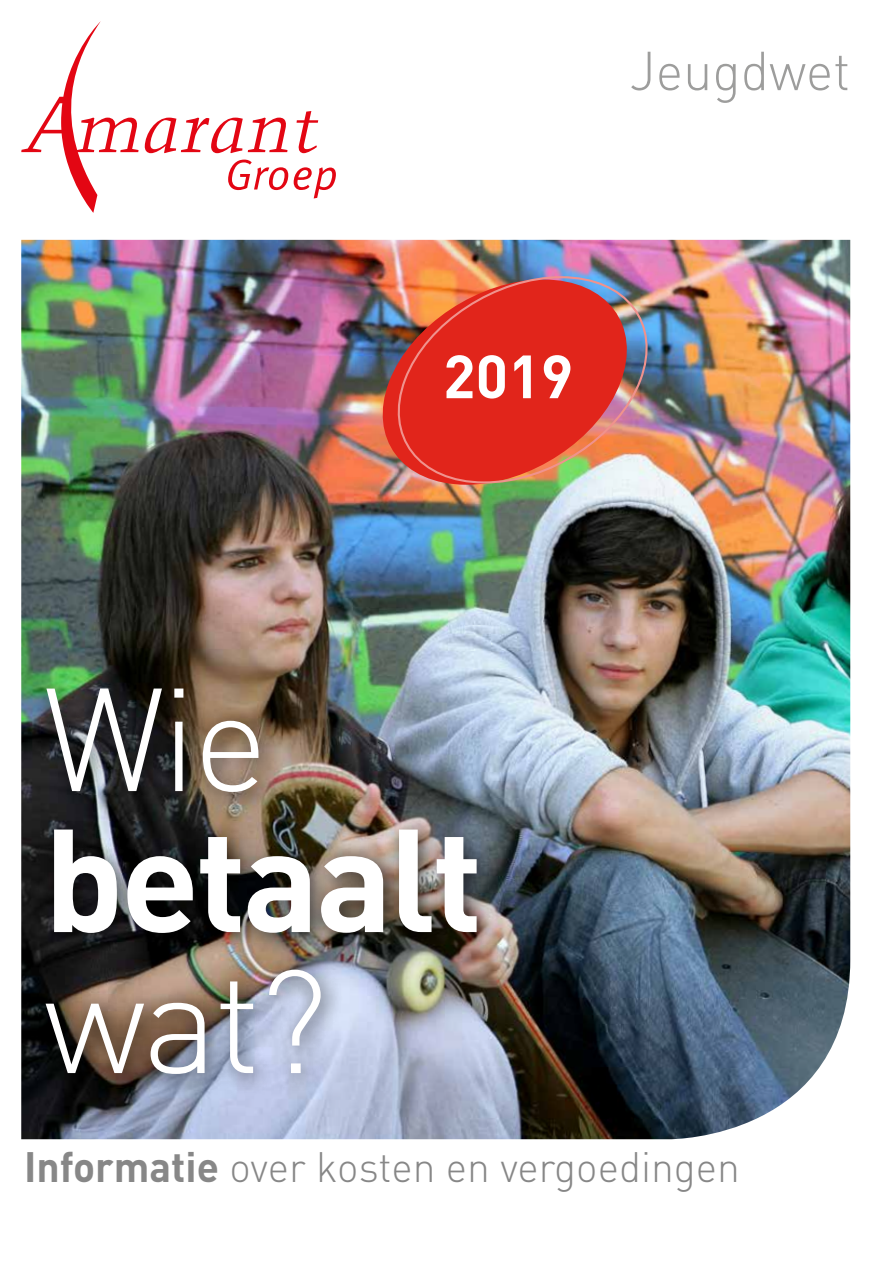
<style>
.page{position:relative;width:893px;height:1263px;background:#fff}
.page>*{position:absolute;margin:0;border:0;box-sizing:border-box;transform-origin:0 0}
.t1{font:300 144px "DIN Pro";letter-spacing:-.025em;color:#fff}
.t2{font:700 144px "DIN Pro";letter-spacing:-.025em;color:#fff}
.t3{font:700 60px "DIN Pro";color:#fff}
.t4{font:300 54px "DIN Pro";color:#9d9d9c}
.t5{font:300 42px "DIN Pro";color:#878787}
.s1{font-weight:700}
</style>
<div class="page">
<img style="left:21px;top:240px;width:829px;height:899px">
<div style="left:32px;top:674px;width:468px;height:423px;background:#000;opacity:.75"></div>
<svg style="left:297px;top:111px;width:21px;height:42px"></svg>
<svg style="left:145px;top:118px;width:142px;height:35px"></svg>
<svg style="left:228px;top:160px;width:60px;height:30px"></svg>
<svg style="left:294px;top:167px;width:42px;height:31px"></svg>
<svg style="left:21px;top:21px;width:118px;height:192px"></svg>
<img style="left:383px;top:276px;width:264px;height:209px">
<p class="t4" style="left:630px;top:34px;width:222px">Jeugdwet</p>
<h2 class="t3" style="left:443px;top:336px;width:132px">2019</h2>
<h1 class="t1" style="left:44px;top:641px;width:226px">Wie</h1>
<h1 class="t2" style="left:44px;top:782px;width:441px">betaalt</h1>
<h1 class="t1" style="left:44px;top:923px;width:286px">wat?</h1>
<p class="t5" style="left:24px;top:1138px;width:717px"><span class="s1">Informatie</span> over kosten en vergoedingen</p>
</div>
